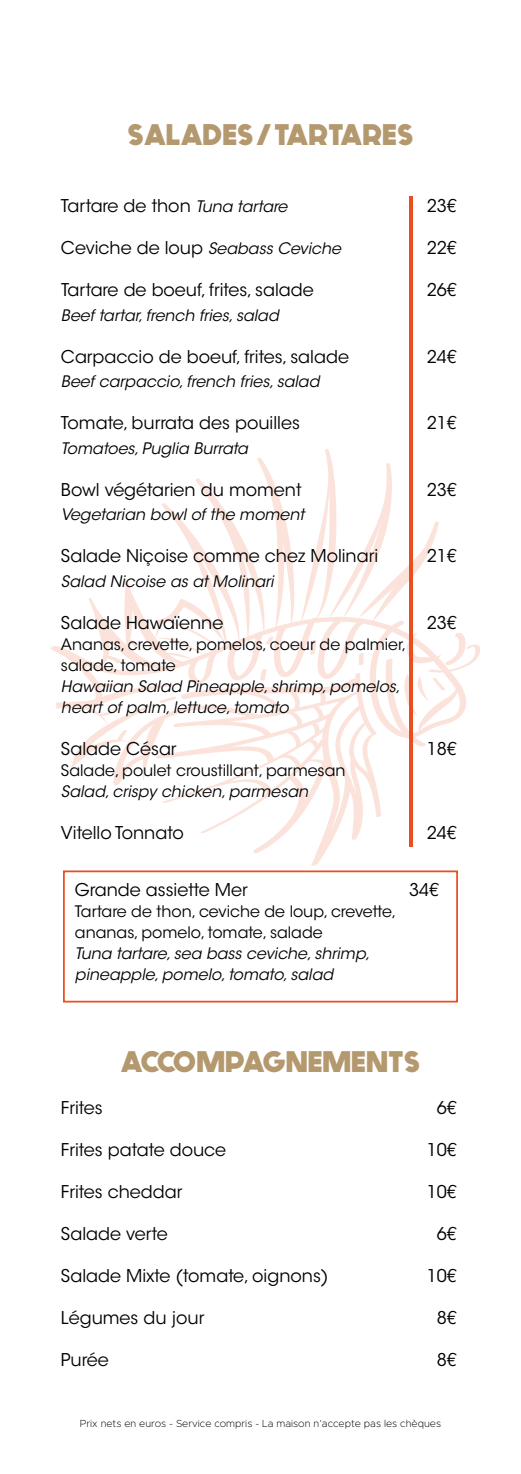
<style>
.page{position:relative;width:521px;height:1474px;background:#fff}
.page>*{position:absolute;margin:0;border:0;box-sizing:border-box;transform-origin:0 0}
.t1{font:700 29.75px "Generica";color:#b4996f}
.t2{font:17.5px "ITC Avant Garde Std";color:#000}
.t3{font:italic 15.75px/21px "ITC Avant Garde Std";color:#000}
.t4{font:15.75px/21px "ITC Avant Garde Std";color:#000}
.t5{font:200 10.33px "Metropolis";color:#000}
.s1{font-style:italic;font-size:15.75px}
.s2{font-style:normal;font-size:17.5px}
</style>
<div class="page">
<svg style="left:51px;top:449px;width:429px;height:416px"></svg>
<svg style="left:445px;top:632px;width:21px;height:33px"></svg>
<hr style="left:409px;top:196px;width:4px;height:650px;background:#e94e1f">
<div style="left:63px;top:870px;width:395px;height:132px;border:2px solid #e94e1f"></div>
<h1 class="t1" style="left:128px;top:117px;width:287px">SALADES / TARTARES</h1>
<p class="t2" style="left:61px;top:195px;width:228px">Tartare de thon <span class="s1">Tuna tartare</span></p>
<p class="t2" style="left:427px;top:195px;width:31px">23€</p>
<p class="t3" style="left:61px;top:238px;width:281px"><span class="s2">Ceviche de loup</span> Seabass Ceviche</p>
<p class="t2" style="left:427px;top:237px;width:31px">22€</p>
<p class="t2" style="left:61px;top:279px;width:254px">Tartare de boeuf, frites, salade</p>
<p class="t2" style="left:427px;top:279px;width:31px">26€</p>
<p class="t3" style="left:61px;top:305px;width:219px">Beef tartar, french fries, salad</p>
<p class="t2" style="left:61px;top:346px;width:289px">Carpaccio de boeuf, frites, salade</p>
<p class="t2" style="left:427px;top:346px;width:31px">24€</p>
<p class="t3" style="left:61px;top:371px;width:260px">Beef carpaccio, french fries, salad</p>
<p class="t2" style="left:61px;top:412px;width:240px">Tomate, burrata des pouilles</p>
<p class="t2" style="left:427px;top:412px;width:31px">21€</p>
<p class="t3" style="left:61px;top:438px;width:189px">Tomatoes, Puglia Burrata</p>
<p class="t2" style="left:61px;top:479px;width:242px">Bowl végétarien du moment</p>
<p class="t2" style="left:427px;top:479px;width:31px">23€</p>
<p class="t3" style="left:61px;top:504px;width:245px">Vegetarian bowl of the moment</p>
<p class="t2" style="left:61px;top:545px;width:319px">Salade Niçoise comme chez Molinari</p>
<p class="t2" style="left:427px;top:545px;width:31px">21€</p>
<p class="t3" style="left:61px;top:571px;width:214px">Salad Nicoise as at Molinari</p>
<p class="t2" style="left:61px;top:612px;width:164px">Salade Hawaïenne</p>
<p class="t2" style="left:427px;top:612px;width:31px">23€</p>
<p class="t4" style="left:61px;top:634px;width:347px">Ananas, crevette, pomelos, coeur de palmier, salade, tomate</p>
<p class="t3" style="left:61px;top:676px;width:341px">Hawaiian Salad Pineapple, shrimp, pomelos, heart of palm, lettuce, tomato</p>
<p class="t2" style="left:61px;top:738px;width:117px">Salade César</p>
<p class="t2" style="left:427px;top:738px;width:31px">18€</p>
<p class="t4" style="left:61px;top:760px;width:286px">Salade, poulet croustillant, parmesan</p>
<p class="t3" style="left:61px;top:781px;width:249px">Salad, crispy chicken, parmesan</p>
<p class="t2" style="left:61px;top:822px;width:124px">Vitello Tonnato</p>
<p class="t2" style="left:427px;top:822px;width:31px">24€</p>
<p class="t2" style="left:75px;top:878px;width:174px">Grande assiette Mer</p>
<p class="t2" style="left:409px;top:878px;width:31px">34€</p>
<p class="t4" style="left:75px;top:900px;width:323px">Tartare de thon, ceviche de loup, crevette, ananas, pomelo, tomate, salade</p>
<p class="t3" style="left:75px;top:942px;width:296px">Tuna tartare, sea bass ceviche, shrimp, pineapple, pomelo, tomato, salad</p>
<h1 class="t1" style="left:121px;top:1043px;width:301px">ACCOMPAGNEMENTS</h1>
<p class="t2" style="left:61px;top:1097px;width:43px">Frites</p>
<p class="t2" style="left:437px;top:1097px;width:21px">6€</p>
<p class="t2" style="left:61px;top:1139px;width:167px">Frites patate douce</p>
<p class="t2" style="left:427px;top:1139px;width:31px">10€</p>
<p class="t2" style="left:61px;top:1181px;width:123px">Frites cheddar</p>
<p class="t2" style="left:427px;top:1181px;width:31px">10€</p>
<p class="t2" style="left:61px;top:1223px;width:108px">Salade verte</p>
<p class="t2" style="left:437px;top:1223px;width:21px">6€</p>
<p class="t2" style="left:61px;top:1265px;width:269px">Salade Mixte (tomate, oignons)</p>
<p class="t2" style="left:427px;top:1265px;width:31px">10€</p>
<p class="t2" style="left:61px;top:1307px;width:145px">Légumes du jour</p>
<p class="t2" style="left:437px;top:1307px;width:21px">8€</p>
<p class="t2" style="left:61px;top:1349px;width:49px">Purée</p>
<p class="t2" style="left:437px;top:1349px;width:21px">8€</p>
<p class="t5" style="left:80px;top:1417px;width:362px">Prix nets en euros - Service compris - La maison n’accepte pas les chèques</p>
</div>
